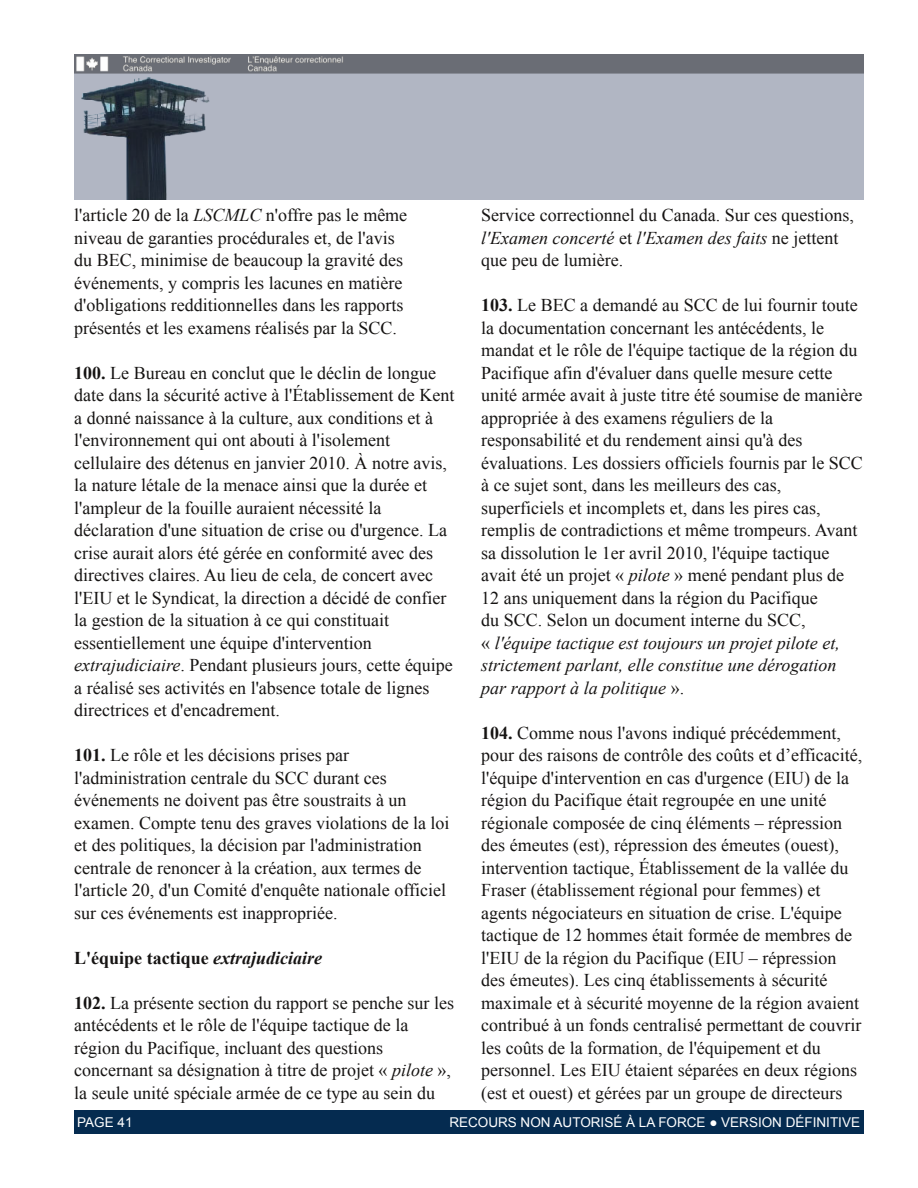
<style>
.page{position:relative;width:918px;height:1188px;background:#fff}
.page>*{position:absolute;margin:0;border:0;box-sizing:border-box;transform-origin:0 0}
.t1{font:18px/22.5px "Times New Roman";color:#161413}
.t2{font:700 18px "Times New Roman";color:#161413}
.t3{font:13.5px "Arial";color:#fff}
.s1{font-style:italic}
.s2{font-weight:700}
</style>
<div class="page">
<img style="left:74px;top:54px;width:790px;height:146px">
<div style="left:74px;top:1110px;width:790px;height:24px;background:#052b50"></div>
<p class="t1" style="left:74px;top:204px;width:335px">l'article 20 de la <span class="s1">LSCMLC</span> n'offre pas le même niveau de garanties procédurales et, de l'avis du BEC, minimise de beaucoup la gravité des événements, y compris les lacunes en matière d'obligations redditionnelles dans les rapports présentés et les examens réalisés par la SCC.</p>
<p class="t1" style="left:74px;top:361px;width:382px"><span class="s2">100.</span> Le Bureau en conclut que le déclin de longue date dans la sécurité active à l'Établissement de Kent a donné naissance à la culture, aux conditions et à l'environnement qui ont abouti à l'isolement cellulaire des détenus en janvier 2010. À notre avis, la nature létale de la menace ainsi que la durée et l'ampleur de la fouille auraient nécessité la déclaration d'une situation de crise ou d'urgence. La crise aurait alors été gérée en conformité avec des directives claires. Au lieu de cela, de concert avec l'EIU et le Syndicat, la direction a décidé de confier la gestion de la situation à ce qui constituait essentiellement une équipe d'intervention <span class="s1">extrajudiciaire</span>. Pendant plusieurs jours, cette équipe a réalisé ses activités en l'absence totale de lignes directrices et d'encadrement.</p>
<p class="t1" style="left:74px;top:744px;width:377px"><span class="s2">101.</span> Le rôle et les décisions prises par l'administration centrale du SCC durant ces événements ne doivent pas être soustraits à un examen. Compte tenu des graves violations de la loi et des politiques, la décision par l'administration centrale de renoncer à la création, aux termes de l'article 20, d'un Comité d'enquête nationale officiel sur ces événements est inappropriée.</p>
<p class="t2" style="left:74px;top:947px;width:249px">L'équipe tactique <span class="s1">extrajudiciaire</span></p>
<p class="t1" style="left:74px;top:991px;width:381px"><span class="s2">102.</span> La présente section du rapport se penche sur les antécédents et le rôle de l'équipe tactique de la région du Pacifique, incluant des questions concernant sa désignation à titre de projet « <span class="s1">pilote</span> », la seule unité spéciale armée de ce type au sein du</p>
<p class="t1" style="left:481px;top:204px;width:374px">Service correctionnel du Canada. Sur ces questions, <span class="s1">l'Examen concerté</span> et <span class="s1">l'Examen des faits</span> ne jettent que peu de lumière.</p>
<p class="t1" style="left:481px;top:294px;width:383px"><span class="s2">103.</span> Le BEC a demandé au SCC de lui fournir toute la documentation concernant les antécédents, le mandat et le rôle de l'équipe tactique de la région du Pacifique afin d'évaluer dans quelle mesure cette unité armée avait à juste titre été soumise de manière appropriée à des examens réguliers de la responsabilité et du rendement ainsi qu'à des évaluations. Les dossiers officiels fournis par le SCC à ce sujet sont, dans les meilleurs des cas, superficiels et incomplets et, dans les pires cas, remplis de contradictions et même trompeurs. Avant sa dissolution le 1er avril 2010, l'équipe tactique avait été un projet « <span class="s1">pilote</span> » mené pendant plus de 12 ans uniquement dans la région du Pacifique<br>du SCC. Selon un document interne du SCC,<br>« <span class="s1">l'équipe tactique est toujours un projet pilote et, strictement parlant, elle constitue une dérogation par rapport à la politique</span> ».</p>
<p class="t1" style="left:481px;top:721px;width:383px"><span class="s2">104.</span> Comme nous l'avons indiqué précédemment, pour des raisons de contrôle des coûts et d’efficacité, l'équipe d'intervention en cas d'urgence (EIU) de la région du Pacifique était regroupée en une unité régionale composée de cinq éléments – répression des émeutes (est), répression des émeutes (ouest), intervention tactique, Établissement de la vallée du Fraser (établissement régional pour femmes) et agents négociateurs en situation de crise. L'équipe tactique de 12 hommes était formée de membres de l'EIU de la région du Pacifique (EIU – répression des émeutes). Les cinq établissements à sécurité maximale et à sécurité moyenne de la région avaient contribué à un fonds centralisé permettant de couvrir les coûts de la formation, de l'équipement et du personnel. Les EIU étaient séparées en deux régions (est et ouest) et gérées par un groupe de directeurs</p>
<p class="t3" style="left:77px;top:1114px;width:57px">PAGE 41</p>
<p class="t3" style="left:449px;top:1115px;width:412px">RECOURS NON AUTORISÉ À LA FORCE ● VERSION DÉFINITIVE</p>
</div>
